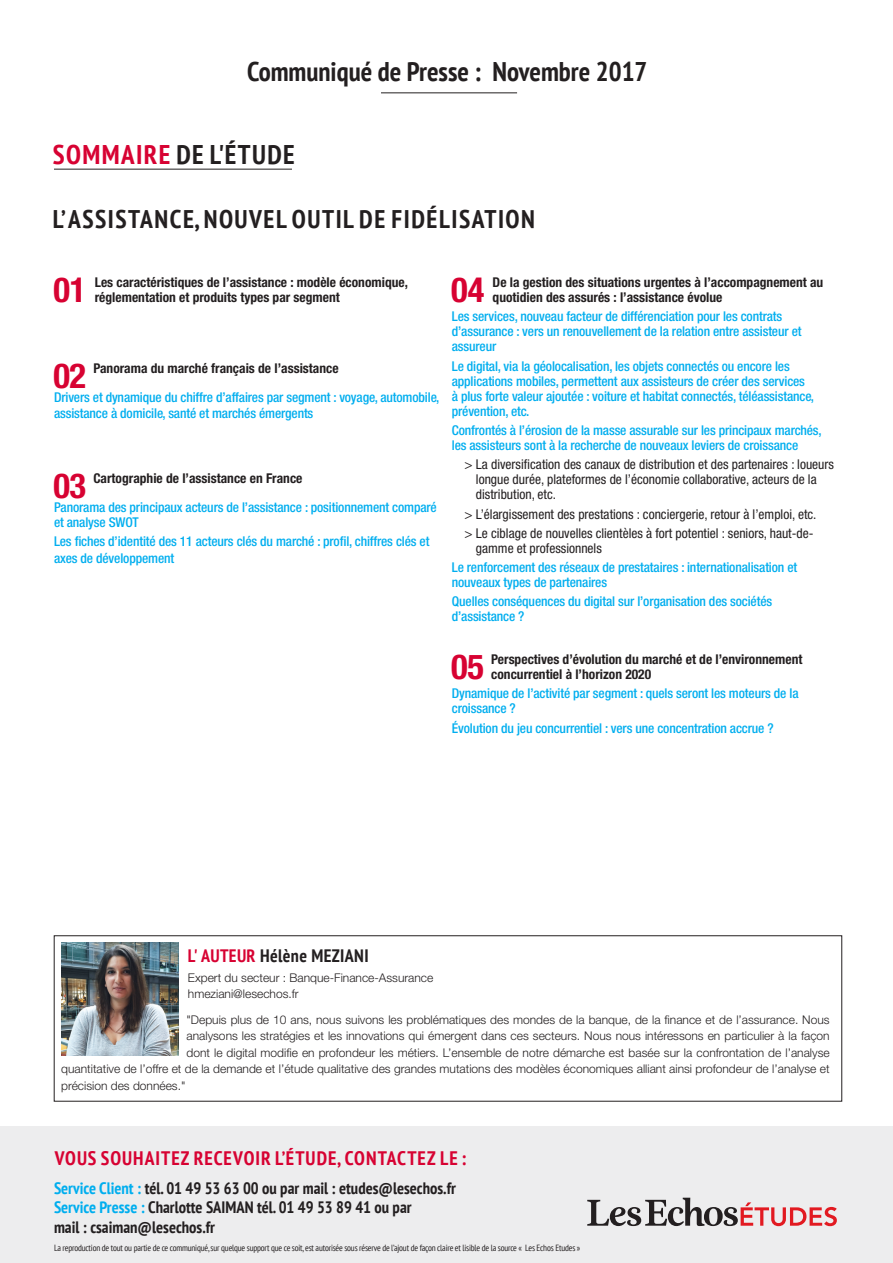
<style>
.page{position:relative;width:893px;height:1263px;background:#fff}
.page>*{position:absolute;margin:0;border:0;box-sizing:border-box;transform-origin:0 0}
.Sommaire-titre{font:700 condensed 34.5px "Helvetica Neue LT Std";letter-spacing:-.01em;color:#d70232}
.t1{font:700 condensed 27px "PT Sans";color:#231f20}
.t2{font:700 condensed 27px "PT Sans";letter-spacing:.05em;color:#231f20}
.PAGE_3_titre{font:700 condensed 25.5px "PT Sans";letter-spacing:.06em;color:#231f20}
.t3{font:700 condensed 19.5px "PT Sans";letter-spacing:.05em;color:#d70232}
.t4{font:700 condensed 18px "PT Sans";letter-spacing:.02em;color:#231f20}
.t5{font:700 condensed 16.5px/19.8px "PT Sans";color:#231f20}
.Sommaire-Sous_titre{font:500 condensed 13.5px/15px "Helvetica Neue LT Std";letter-spacing:-.01em;color:#00aeef}
.Sommaire-titre-2{font:700 condensed 13.5px/15px "Helvetica Neue LT Std";color:#231f20}
.Sommaire-Texte{font:condensed 13.5px/15px "Helvetica Neue LT Std";color:#231f20}
.t6{font:300 12px/16.5px "Helvetica Neue LT Std";color:#231f20}
.t7{font:condensed 9px "PT Sans";letter-spacing:-.02em;color:#231f20}
.s1{color:#d70232}
.s2{color:#00aeef}
</style>
<div class="page">
<hr style="left:381px;top:92px;width:136px;height:1px;background:#231f20">
<hr style="left:54px;top:169px;width:238px;height:1px;background:#231f20">
<div style="left:0;top:1127px;width:893px;height:136px;background:#ededee"></div>
<svg style="left:587px;top:1198px;width:250px;height:28px"></svg>
<div style="left:54px;top:935px;width:788px;height:166px;border:1px solid #231f20"></div>
<img style="left:61px;top:943px;width:117px;height:112px">
<p class="t1" style="left:247px;top:54px;width:402px">Communiqué de Presse : Novembre 2017</p>
<p class="t2" style="left:53px;top:137px;width:243px"><span class="s1">SOMMAIRE</span> DE L'ÉTUDE</p>
<p class="PAGE_3_titre" style="left:53px;top:203px;width:484px">L’ ASSISTANCE, NOUVEL OUTIL DE FIDÉLISATION</p>
<p class="Sommaire-titre" style="left:53px;top:269px;width:35px">01</p>
<p class="Sommaire-titre-2" style="left:95px;top:275px;width:315px">Les caractéristiques de l’assistance : modèle économique, réglementation et produits types par segment</p>
<p class="Sommaire-titre" style="left:53px;top:355px;width:34px">02</p>
<p class="Sommaire-titre-2" style="left:93px;top:360px;width:247px">Panorama du marché français de l’assistance</p>
<p class="Sommaire-Sous_titre" style="left:54px;top:389px;width:387px;line-height:16.2px">Drivers et dynamique du chiffre d’affaires par segment : voyage, automobile, assistance à domicile, santé et marchés émergents</p>
<p class="Sommaire-titre" style="left:53px;top:465px;width:34px">03</p>
<p class="Sommaire-titre-2" style="left:93px;top:470px;width:211px">Cartographie de l’assistance en France</p>
<p class="Sommaire-Sous_titre" style="left:54px;top:500px;width:384px">Panorama des principaux acteurs de l’assistance : positionnement comparé et analyse SWOT</p>
<p class="Sommaire-Sous_titre" style="left:54px;top:533px;width:377px;line-height:16.2px">Les fiches d’identité des 11 acteurs clés du marché : profil, chiffres clés et axes de développement</p>
<p class="Sommaire-titre" style="left:451px;top:269px;width:35px">04</p>
<p class="Sommaire-titre-2" style="left:493px;top:275px;width:332px">De la gestion des situations urgentes à l’accompagnement au quotidien des assurés : l’assistance évolue</p>
<p class="Sommaire-Sous_titre" style="left:452px;top:309px;width:351px">Les services, nouveau facteur de différenciation pour les contrats d’assurance : vers un renouvellement de la relation entre assisteur et assureur</p>
<p class="Sommaire-Sous_titre" style="left:452px;top:358px;width:364px">Le digital, via la géolocalisation, les objets connectés ou encore les applications mobiles, permettent aux assisteurs de créer des services à plus forte valeur ajoutée : voiture et habitat connectés, téléassistance, prévention, etc.</p>
<p class="Sommaire-Sous_titre" style="left:452px;top:422px;width:371px">Confrontés à l’érosion de la masse assurable sur les principaux marchés, les assisteurs sont à la recherche de nouveaux leviers de croissance</p>
<p class="Sommaire-Texte" style="left:476px;top:457px;width:360px;text-indent:-11px">&gt; La diversification des canaux de distribution et des partenaires : loueurs longue durée, plateformes de l’économie collaborative, acteurs de la distribution, etc.</p>
<p class="Sommaire-Texte" style="left:465px;top:506px;width:353px">&gt; L’élargissement des prestations : conciergerie, retour à l’emploi, etc.</p>
<p class="Sommaire-Texte" style="left:476px;top:525px;width:339px;text-indent:-11px">&gt; Le ciblage de nouvelles clientèles à fort potentiel : seniors, haut-de&shy;gamme et professionnels</p>
<p class="Sommaire-Sous_titre" style="left:452px;top:559px;width:347px">Le renforcement des réseaux de prestataires : internationalisation et nouveaux types de partenaires</p>
<p class="Sommaire-Sous_titre" style="left:452px;top:594px;width:322px">Quelles conséquences du digital sur l’organisation des sociétés d’assistance ?</p>
<p class="Sommaire-titre" style="left:451px;top:646px;width:34px">05</p>
<p class="Sommaire-titre-2" style="left:491px;top:651px;width:313px">Perspectives d’évolution du marché et de l’environnement concurrentiel à l’horizon 2020</p>
<p class="Sommaire-Sous_titre" style="left:452px;top:686px;width:348px">Dynamique de l’activité par segment : quels seront les moteurs de la croissance ?</p>
<p class="Sommaire-Sous_titre" style="left:452px;top:720px;width:323px">Évolution du jeu concurrentiel : vers une concentration accrue ?</p>
<p class="t4" style="left:188px;top:944px;width:182px"><span class="s1">L' AUTEUR</span> Hélène MEZIANI</p>
<p class="t6" style="left:188px;top:969px;width:247px">Expert du secteur : Banque-Finance-Assurance hmeziani@lesechos.fr</p>
<p class="t6" style="left:187px;top:1011px;width:645px">"Depuis plus de 10 ans, nous suivons les problématiques des mondes de la banque, de la finance et de l’assurance. Nous</p>
<p class="t6" style="left:187px;top:1027px;width:645px">analysons les stratégies et les innovations qui émergent dans ces secteurs. Nous nous intéressons en particulier à la façon</p>
<p class="t6" style="left:187px;top:1044px;width:645px">dont le digital modifie en profondeur les métiers. L’ensemble de notre démarche est basée sur la confrontation de l’analyse</p>
<p class="t6" style="left:61px;top:1060px;width:770px">quantitative de l’offre et de la demande et l’étude qualitative des grandes mutations des modèles économiques alliant ainsi profondeur de l’analyse et</p>
<p class="t6" style="left:61px;top:1077px;width:126px">précision des données."</p>
<p class="t3" style="left:55px;top:1145px;width:413px">VOUS SOUHAITEZ RECEVOIR L’ÉTUDE, CONTACTEZ LE :</p>
<p class="t5" style="left:54px;top:1177px;width:403px"><span class="s2">Service Client :</span> tél. 01 49 53 63 00 ou par mail : etudes@lesechos.fr</p>
<p class="t5" style="left:54px;top:1197px;width:359px"><span class="s2">Service Presse :</span> Charlotte SAIMAN tél. 01 49 53 89 41 ou par mail : csaiman@lesechos.fr</p>
<p class="t7" style="left:54px;top:1242px;width:528px">La reproduction de tout ou partie de ce communiqué, sur quelque support que ce soit, est autorisée sous réserve de l’ajout de façon claire et lisible de la source « Les Echos Etudes »</p>
</div>
